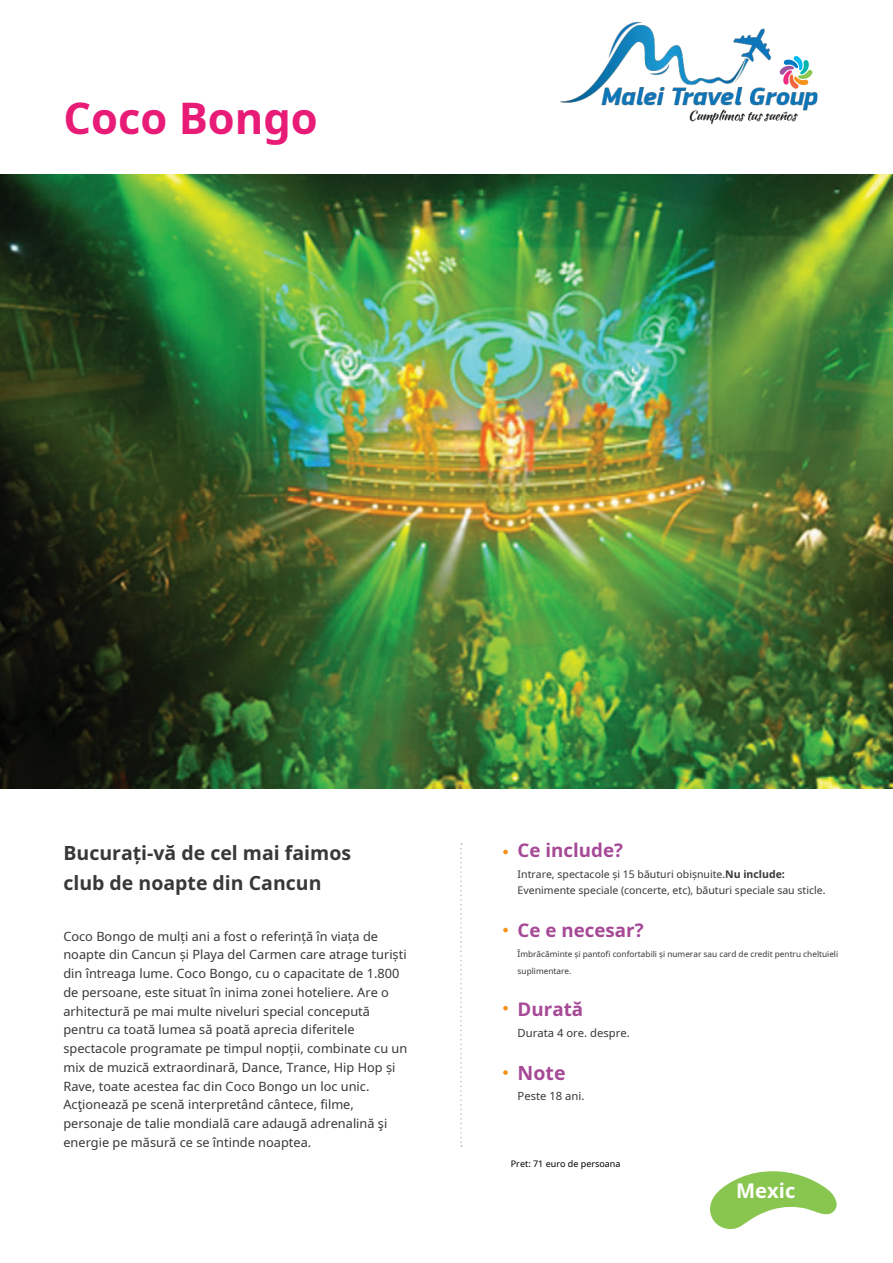
<style>
.page{position:relative;width:893px;height:1263px;background:#fff}
.page>*{position:absolute;margin:0;border:0;box-sizing:border-box;transform-origin:0 0}
.t1{font:700 43.5px "Noto Sans";color:#e81c77}
.t2{font:700 20.25px "Noto Sans";color:#fff}
.t3{font:700 19.5px/30px "Noto Sans";color:#383837}
.t4{font:700 19.5px "Noto Sans";color:#a64996}
.t5{font:700 18.75px "Noto Sans";color:#a64996}
.t6{font:12.75px/18.8px "Noto Sans";color:#383837}
.t7{font:11.25px "Noto Sans";color:#383837}
.t8{font:10.5px/16.5px "Noto Sans";color:#383837}
.t9{font:9px "Noto Sans";color:#000}
.t10{font:8.25px/16.5px "Noto Sans";color:#383837}
.s1{font-weight:700}
</style>
<div class="page">
<svg style="left:710px;top:1171px;width:127px;height:58px"></svg>
<img style="left:0;top:174px;width:893px;height:614px">
<svg style="left:503px;top:850px;width:5px;height:4px"></svg>
<svg style="left:503px;top:928px;width:5px;height:4px"></svg>
<svg style="left:503px;top:1006px;width:5px;height:4px"></svg>
<svg style="left:503px;top:1070px;width:5px;height:5px"></svg>
<svg style="left:460px;top:843px;width:2px;height:304px"></svg>
<img style="left:560px;top:22px;width:258px;height:103px">
<h1 class="t1" style="left:63px;top:87px;width:256px">Coco Bongo</h1>
<h3 class="t3" style="left:63px;top:838px;width:289px">Bucurați-vă de cel mai faimos club de noapte din Cancun</h3>
<h3 class="t5" style="left:518px;top:837px;width:107px">Ce include?</h3>
<p class="t8" style="left:518px;top:865px;width:309px">Intrare, spectacole și 15 băuturi obișnuite.<span class="s1">Nu include:<br></span>Evenimente speciale (concerte, etc), băuturi speciale sau sticle.</p>
<p class="t6" style="left:63px;top:926px;width:345px">Coco Bongo de mulți ani a fost o referință în viața de noapte din Cancun și Playa del Carmen care atrage turiști din întreaga lume. Coco Bongo, cu o capacitate de 1.800 de persoane, este situat în inima zonei hoteliere. Are o arhitectură pe mai multe niveluri special concepută pentru ca toată lumea să poată aprecia diferitele spectacole programate pe timpul nopții, combinate cu un mix de muzică extraordinară, Dance, Trance, Hip Hop și Rave, toate acestea fac din Coco Bongo un loc unic.<br>Acţionează pe scenă interpretând cântece, filme, personaje de talie mondială care adaugă adrenalină şi energie pe măsură ce se întinde noaptea.</p>
<h3 class="t5" style="left:518px;top:917px;width:128px">Ce e necesar?</h3>
<p class="t10" style="left:518px;top:946px;width:322px">Îmbrăcăminte și pantofi confortabili și numerar sau card de credit pentru cheltuieli suplimentare.</p>
<h3 class="t5" style="left:518px;top:996px;width:67px">Durată</h3>
<p class="t7" style="left:518px;top:1025px;width:114px">Durata 4 ore. despre.</p>
<h3 class="t4" style="left:518px;top:1059px;width:49px">Note</h3>
<p class="t7" style="left:518px;top:1088px;width:68px">Peste 18 ani.</p>
<p class="t9" style="left:511px;top:1157px;width:111px">Pret: 71 euro de persoana</p>
<h2 class="t2" style="left:736px;top:1176px;width:61px">Mexic</h2>
</div>
